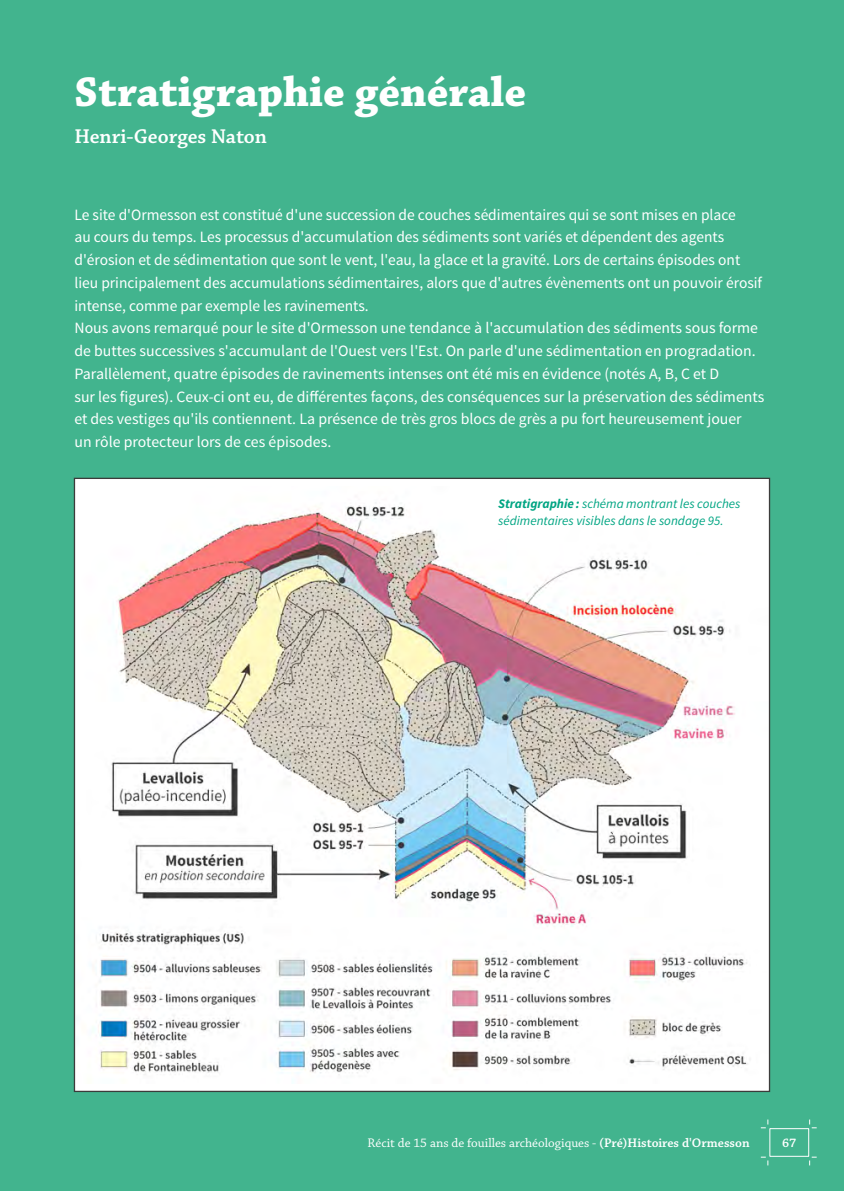
<style>
.page{position:relative;width:844px;height:1191px;background:#fff}
.page>*{position:absolute;margin:0;border:0;box-sizing:border-box;transform-origin:0 0}
.t1{font:700 43.75px "Chaparral Pro";color:#fff}
.t2{font:600 21px "Chaparral Pro";color:#fff}
.t3{font:15.75px/22.8px "Source Sans Pro";color:#fff}
.t4{font:italic 13.12px/17.5px "Source Sans Pro";color:#00a583}
.t5{font:13.12px "Chaparral Pro";color:#fff}
.t6{font:600 13.12px "Chaparral Pro";color:#fff}
.s1{font-weight:700}
.s2{font-weight:600}
</style>
<div class="page">
<div style="left:0;top:0;width:843px;height:1191px;background:#42b48e"></div>
<div style="left:74px;top:478px;width:695px;height:613px;background:#fff"></div>
<img style="left:93px;top:502px;width:655px;height:573px">
<svg style="left:760px;top:1119px;width:8px;height:9px"></svg>
<svg style="left:760px;top:1156px;width:8px;height:9px"></svg>
<svg style="left:809px;top:1119px;width:7px;height:9px"></svg>
<svg style="left:809px;top:1156px;width:7px;height:9px"></svg>
<div style="left:769px;top:1128px;width:39px;height:28px;border:1px solid #fff"></div>
<h1 class="t1" style="left:74px;top:67px;width:453px">Stratigraphie générale</h1>
<h2 class="t2" style="left:74px;top:125px;width:194px">Henri-Georges Naton</h2>
<p class="t3" style="left:74px;top:203px;width:691px">Le site d'Ormesson est constitué d'une succession de couches sédimentaires qui se sont mises en place<br>au cours du temps. Les processus d'accumulation des sédiments sont variés et dépendent des agents d'érosion et de sédimentation que sont le vent, l'eau, la glace et la gravité. Lors de certains épisodes ont lieu principalement des accumulations sédimentaires, alors que d'autres évènements ont un pouvoir érosif intense, comme par exemple les ravinements.<br>Nous avons remarqué pour le site d'Ormesson une tendance à l'accumulation des sédiments sous forme de buttes successives s'accumulant de l'Ouest vers l'Est. On parle d'une sédimentation en progradation.<br>Parallèlement, quatre épisodes de ravinements intenses ont été mis en évidence (notés A, B, C et D<br>sur les figures). Ceux-ci ont eu, de différentes façons, des conséquences sur la préservation des sédiments et des vestiges qu'ils contiennent. La présence de très gros blocs de grès a pu fort heureusement jouer<br>un rôle protecteur lors de ces épisodes.</p>
<p class="t4" style="left:498px;top:494px;width:244px"><span class="s1">Stratigraphie :</span> schéma montrant les couches sédimentaires visibles dans le sondage 95.</p>
<p class="t5" style="left:367px;top:1135px;width:383px">Récit de 15 ans de fouilles archéologiques - <span class="s2">(Pré)Histoires d'Ormesson</span></p>
<p class="t6" style="left:782px;top:1135px;width:16px">67</p>
</div>
